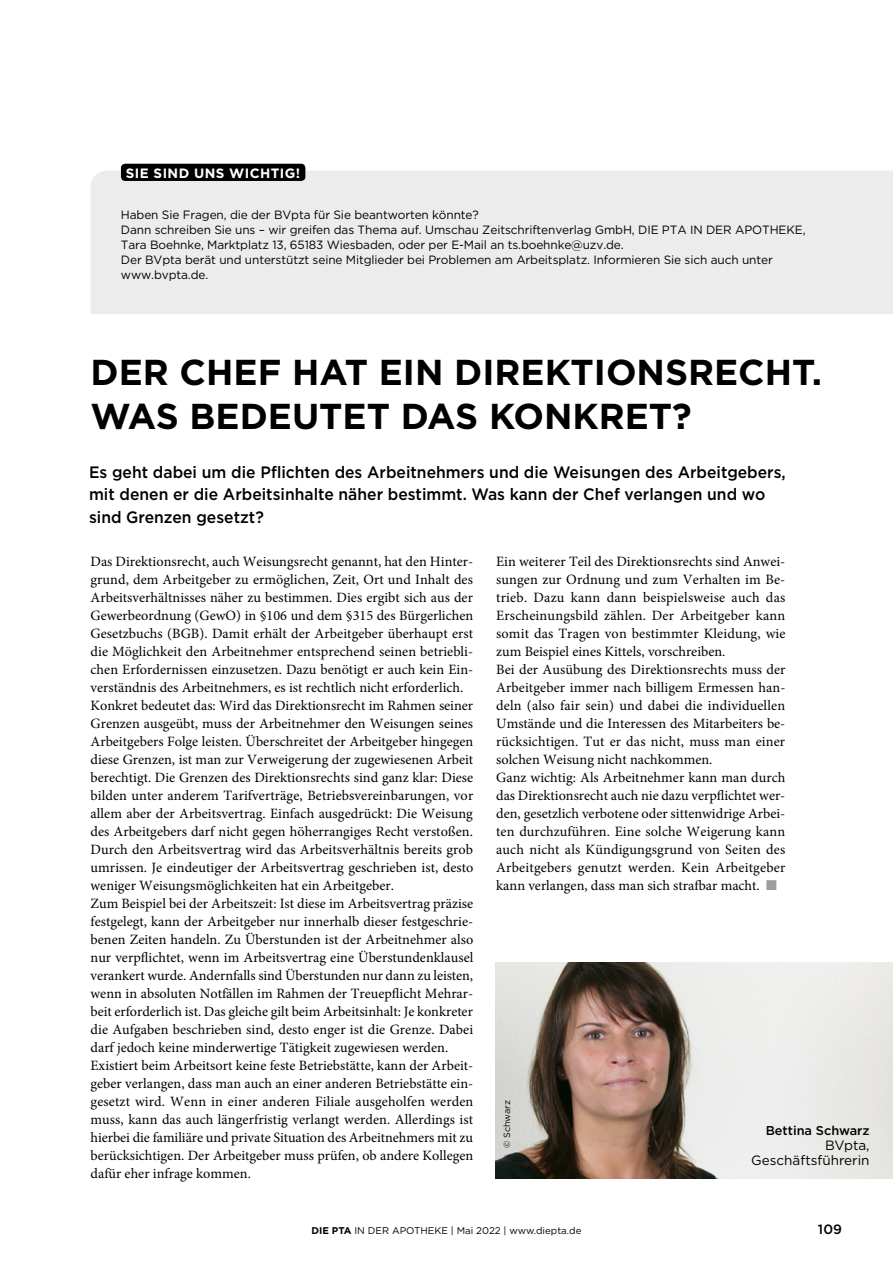
<style>
.page{position:relative;width:893px;height:1263px;background:#fff}
.page>*{position:absolute;margin:0;border:0;box-sizing:border-box;transform-origin:0 0}
.t1{font:700 36px/43.2px "Gotham";color:#000}
.t2{font:500 16.5px/22.5px "Gotham";color:#000;scale:.95 1}
.t3{font:14.25px/18px "Minion Pro";color:#000}
.t4{font:13.5px/15px "Gotham";color:#000;text-align:right}
.t5{font:700 13.5px "Gotham";letter-spacing:.03em;color:#fff}
.t6{font:500 13.5px "Gotham";color:#000}
.t7{font:500 12.75px "Gotham";color:#000}
.t8{font:12px/15px "Gotham";letter-spacing:-.01em;color:#000}
.t9{font:9.75px "Gotham";color:#000}
.t10{font:9px "Gotham";letter-spacing:-.005em;color:#000}
.s1{color:#9c9d9d}
.s2{font-weight:700}
</style>
<div class="page">
<div style="left:91px;top:171px;width:802px;height:143px;background:#ececed"></div>
<div style="left:121px;top:164px;width:184px;height:17px;background:#000;border-radius:4px"></div>
<img style="left:495px;top:962px;width:398px;height:216px">
<p class="t5" style="left:126px;top:164px;width:176px">SIE SIND UNS WICHTIG!</p>
<p class="t8" style="left:121px;top:207px;width:686px">Haben Sie Fragen, die der BVpta für Sie beantworten könnte?<br>Dann schreiben Sie uns – wir greifen das Thema auf. Umschau Zeitschriftenverlag GmbH, DIE PTA IN DER APOTHEKE, Tara Boehnke, Marktplatz 13, 65183 Wiesbaden, oder per E-Mail an ts.boehnke@uzv.de.<br>Der BVpta berät und unterstützt seine Mitglieder bei Problemen am Arbeitsplatz. Informieren Sie sich auch unter www.bvpta.de.</p>
<h1 class="t1" style="left:91px;top:351px;width:733px">DER CHEF HAT EIN DIREKTIONSRECHT.<br>WAS BEDEUTET DAS KONKRET?</h1>
<p class="t2" style="left:89px;top:461px;width:735px">Es geht dabei um die Pflichten des Arbeitnehmers und die Weisungen des Arbeitgebers, mit denen er die Arbeitsinhalte näher bestimmt. Was kann der Chef verlangen und wo sind Grenzen gesetzt?</p>
<p class="t3" style="left:91px;top:553px;width:384px">Das Direktionsrecht, auch Weisungsrecht genannt, hat den Hinter&shy;grund, dem Arbeitgeber zu ermöglichen, Zeit, Ort und Inhalt des Arbeitsverhältnisses näher zu bestimmen. Dies ergibt sich aus der Gewerbeordnung (GewO) in §106 und dem §315 des Bürgerlichen Gesetzbuchs (BGB). Damit erhält der Arbeitgeber überhaupt erst die Möglichkeit den Arbeitnehmer entsprechend seinen betriebli&shy;chen Erfordernissen einzusetzen. Dazu benötigt er auch kein Ein&shy;verständnis des Arbeitnehmers, es ist rechtlich nicht erforderlich.<br>Konkret bedeutet das: Wird das Direktionsrecht im Rahmen seiner Grenzen ausgeübt, muss der Arbeitnehmer den Weisungen seines Arbeitgebers Folge leisten. Überschreitet der Arbeitgeber hingegen diese Grenzen, ist man zur Verweigerung der zugewiesenen Arbeit berechtigt. Die Grenzen des Direktionsrechts sind ganz klar: Diese bilden unter anderem Tarifverträge, Betriebsvereinbarungen, vor allem aber der Arbeitsvertrag. Einfach ausgedrückt: Die Weisung des Arbeitgebers darf nicht gegen höherrangiges Recht verstoßen.<br>Durch den Arbeitsvertrag wird das Arbeitsverhältnis bereits grob umrissen. Je eindeutiger der Arbeitsvertrag geschrieben ist, desto weniger Weisungsmöglichkeiten hat ein Arbeitgeber.<br>Zum Beispiel bei der Arbeitszeit: Ist diese im Arbeitsvertrag präzise festgelegt, kann der Arbeitgeber nur innerhalb dieser festgeschrie&shy;benen Zeiten handeln. Zu Überstunden ist der Arbeitnehmer also nur verpflichtet, wenn im Arbeitsvertrag eine Überstundenklausel verankert wurde. Andernfalls sind Überstunden nur dann zu leisten, wenn in absoluten Notfällen im Rahmen der Treuepflicht Mehrar&shy;beit erforderlich ist. Das gleiche gilt beim Arbeitsinhalt: Je konkreter die Aufgaben beschrieben sind, desto enger ist die Grenze. Dabei darf jedoch keine minderwertige Tätigkeit zugewiesen werden.<br>Existiert beim Arbeitsort keine feste Betriebstätte, kann der Arbeit&shy;geber verlangen, dass man auch an einer anderen Betriebstätte ein&shy;gesetzt wird. Wenn in einer anderen Filiale ausgeholfen werden muss, kann das auch längerfristig verlangt werden. Allerdings ist hierbei die familiäre und private Situation des Arbeitnehmers mit zu berücksichtigen. Der Arbeitgeber muss prüfen, ob andere Kollegen dafür eher infrage kommen.</p>
<p class="t3" style="left:496px;top:553px;width:291px">Ein weiterer Teil des Direktionsrechts sind Anwei&shy;sungen zur Ordnung und zum Verhalten im Be&shy;trieb. Dazu kann dann beispielsweise auch das Erscheinungsbild zählen. Der Arbeitgeber kann somit das Tragen von bestimmter Kleidung, wie zum Beispiel eines Kittels, vorschreiben.<br>Bei der Ausübung des Direktionsrechts muss der Arbeitgeber immer nach billigem Ermessen han&shy;deln (also fair sein) und dabei die individuellen Umstände und die Interessen des Mitarbeiters be&shy;rücksichtigen. Tut er das nicht, muss man einer solchen Weisung nicht nachkommen.<br>Ganz wichtig: Als Arbeitnehmer kann man durch das Direktionsrecht auch nie dazu verpflichtet wer&shy;den, gesetzlich verbotene oder sittenwidrige Arbei&shy;ten durchzuführen. Eine solche Weigerung kann auch nicht als Kündigungsgrund von Seiten des Arbeitgebers genutzt werden. Kein Arbeitgeber kann verlangen, dass man sich strafbar macht. <span class="s1">■</span></p>
<p class="t10" style="left:501px;top:1148px;width:49px;rotate:-90deg">© Schwarz</p>
<p class="t7" style="left:766px;top:1122px;width:105px">Bettina Schwarz</p>
<p class="t4" style="left:751px;top:1137px;width:120px">BVpta,<br>Geschäftsführerin</p>
<p class="t9" style="left:311px;top:1224px;width:271px"><span class="s2">DIE PTA</span> IN DER APOTHEKE | Mai 2022 | www.diepta.de</p>
<p class="t6" style="left:818px;top:1220px;width:25px">109</p>
</div>
